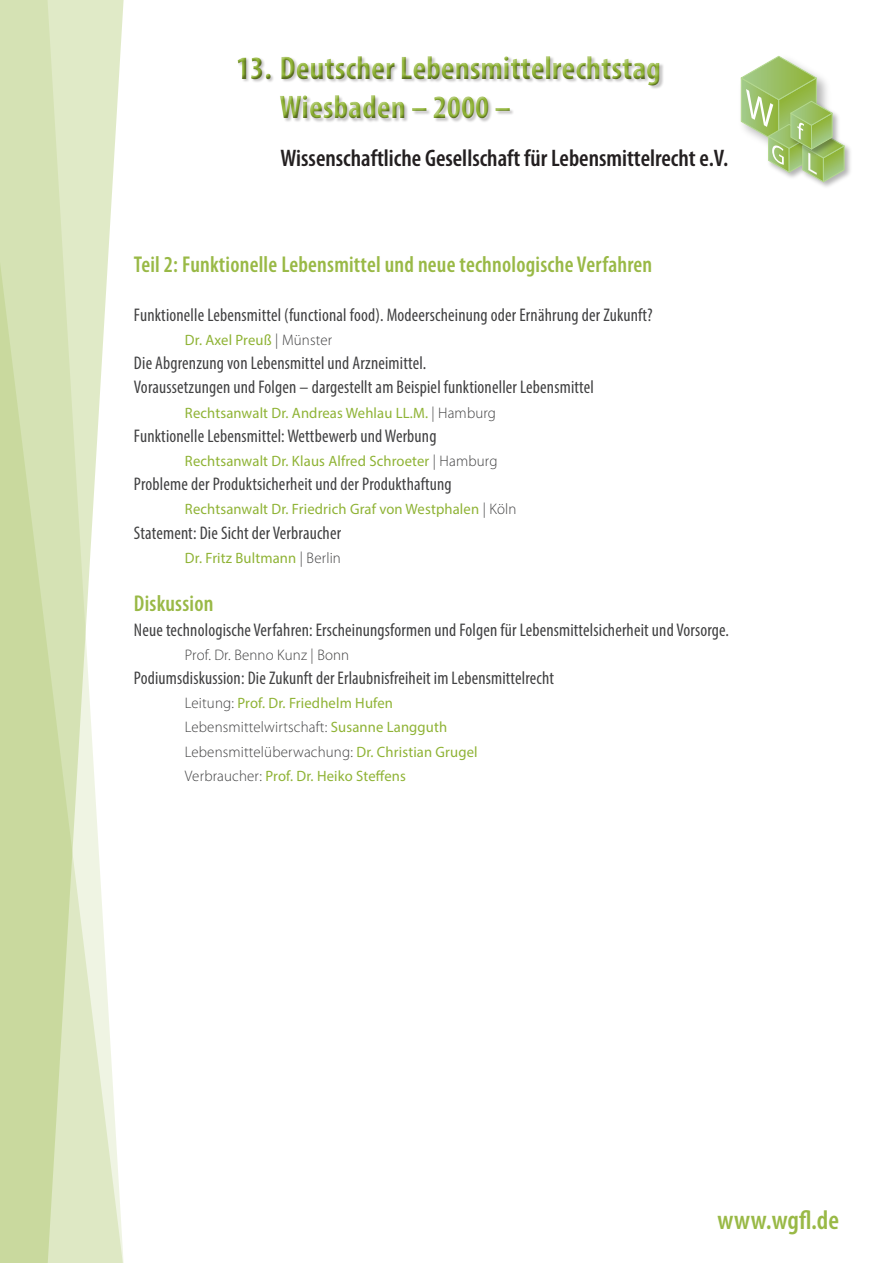
<style>
.page{position:relative;width:893px;height:1263px;background:#fff}
.page>*{position:absolute;margin:0;border:0;box-sizing:border-box;transform-origin:0 0}
.t1{font:700 condensed 33px/39.6px "Myriad Pro";color:#8fb335}
.t2{font:600 condensed 27px "Myriad Pro";letter-spacing:.005em;color:#99b946}
.t3{font:600 condensed 24px "Myriad Pro";color:#231f20}
.Überschrieft_02{font:600 condensed 22.95px "Myriad Pro";letter-spacing:.01em;color:#99b946}
.Themen_Teile_Datum{font:condensed 18.3px "Myriad Pro";letter-spacing:.01em;color:#414142}
.Text{font:300 15.3px "Myriad Pro";letter-spacing:.01em;color:#414142}
.Text-2{font:15px "Myriad Pro";letter-spacing:.01em;color:#8fb335}
.s1{font-weight:300;font-size:15.3px;color:#414142}
.s2{font-weight:400;font-size:15px;color:#8fb335}
</style>
<div class="page">
<img style="left:740px;top:55px;width:39px;height:67px">
<img style="left:818px;top:145px;width:33px;height:42px">
<svg style="left:0;top:0;width:124px;height:1263px"></svg>
<div style="left:234px;top:53px;width:430px;height:70px;background:#231f20;opacity:.45"></div>
<svg style="left:741px;top:56px;width:104px;height:127px"></svg>
<h1 class="t1" style="left:279px;top:47px;width:383px;text-indent:-43px">13. Deutscher Lebensmittelrechtstag<br>Wiesbaden – 2000 –</h1>
<h3 class="t3" style="left:281px;top:143px;width:449px">Wissenschaftliche Gesellschaft für Lebensmittelrecht e.V.</h3>
<p class="Überschrieft_02" style="left:134px;top:251px;width:520px">Teil 2: Funktionelle Lebensmittel und neue technologische Verfahren</p>
<p class="Themen_Teile_Datum" style="left:134px;top:304px;width:520px">Funktionelle Lebensmittel (functional food). Modeerscheinung oder Ernährung der Zukunft?</p>
<p class="Text-2" style="left:185px;top:331px;width:149px">Dr. Axel Preuß <span class="s1">| Münster</span></p>
<p class="Themen_Teile_Datum" style="left:134px;top:352px;width:294px">Die Abgrenzung von Lebensmittel und Arzneimittel.</p>
<p class="Themen_Teile_Datum" style="left:134px;top:376px;width:461px">Voraussetzungen und Folgen – dargestellt am Beispiel funktioneller Lebensmittel</p>
<p class="Text-2" style="left:185px;top:403px;width:312px">Rechtsanwalt Dr. Andreas Wehlau LL.M. <span class="s1">| Hamburg</span></p>
<p class="Themen_Teile_Datum" style="left:134px;top:425px;width:304px">Funktionelle Lebensmittel: Wettbewerb und Werbung</p>
<p class="Text-2" style="left:185px;top:452px;width:314px">Rechtsanwalt Dr. Klaus Alfred Schroeter <span class="s1">| Hamburg</span></p>
<p class="Themen_Teile_Datum" style="left:134px;top:473px;width:319px">Probleme der Produktsicherheit und der Produkthaftung</p>
<p class="Text-2" style="left:185px;top:500px;width:333px">Rechtsanwalt Dr. Friedrich Graf von Westphalen <span class="s1">| Köln</span></p>
<p class="Themen_Teile_Datum" style="left:134px;top:522px;width:209px">Statement: Die Sicht der Verbraucher</p>
<p class="Text-2" style="left:185px;top:549px;width:157px">Dr. Fritz Bultmann <span class="s1">| Berlin</span></p>
<p class="Überschrieft_02" style="left:134px;top:590px;width:81px">Diskussion</p>
<p class="Themen_Teile_Datum" style="left:134px;top:618px;width:597px">Neue technologische Verfahren: Erscheinungsformen und Folgen für Lebensmittelsicherheit und Vorsorge.</p>
<p class="Text" style="left:185px;top:645px;width:166px">Prof. Dr. Benno Kunz | Bonn</p>
<p class="Themen_Teile_Datum" style="left:134px;top:667px;width:422px">Podiumsdiskussion: Die Zukunft der Erlaubnisfreiheit im Lebensmittelrecht</p>
<p class="Text-2" style="left:185px;top:694px;width:210px"><span class="s1">Leitung:</span> Prof. Dr. Friedhelm Hufen</p>
<p class="Text" style="left:185px;top:718px;width:264px">Lebensmittelwirtschaft: <span class="s2">Susanne Langguth</span></p>
<p class="Text" style="left:185px;top:742px;width:294px">Lebensmittelüberwachung: <span class="s2">Dr. Christian Grugel</span></p>
<p class="Text-2" style="left:185px;top:766px;width:222px"><span class="s1">Verbraucher:</span> Prof. Dr. Heiko Steffens</p>
<h2 class="t2" style="left:718px;top:1203px;width:123px">www.wgfl.de</h2>
</div>
